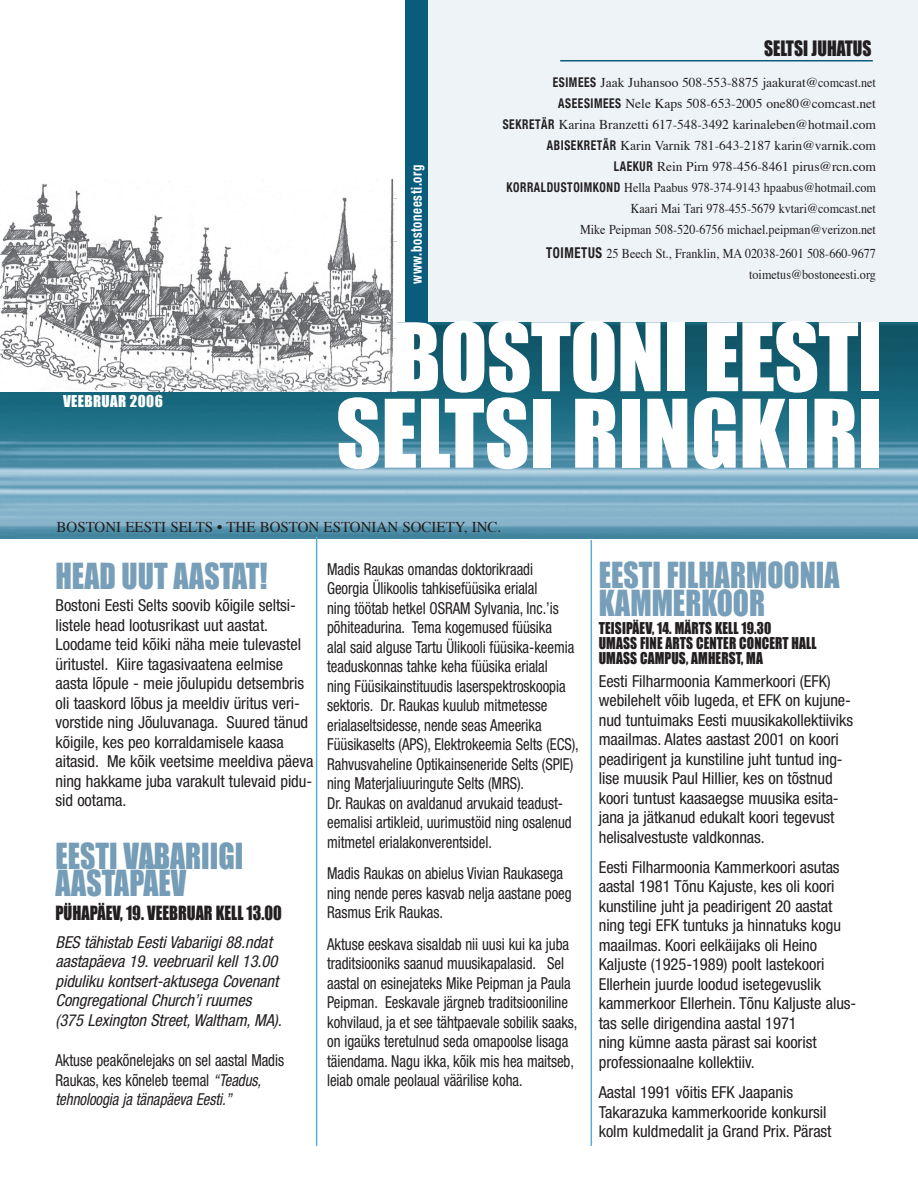
<style>
.page{position:relative;width:918px;height:1188px;background:#fff}
.page>*{position:absolute;margin:0;border:0;box-sizing:border-box;transform-origin:0 0}
.t1{font:87.15px/76.5px "Impact";letter-spacing:-.005em;color:#fff;text-align:right}
.t2{font:33px/28.5px "Impact";color:#789fb9;scale:.9 1}
.t3{font:33px/27px "Impact";color:#759db7;scale:.9 1}
.t4{font:19.5px "Impact";color:#231f20;scale:.9 1}
.t5{font:18px "Impact";color:#231f20;scale:.9 1}
.t6{font:condensed 16.5px/19.5px "Helvetica Neue";letter-spacing:-.005em;color:#231f20}
.t7{font:condensed 16.5px/19.5px "Helvetica Neue";letter-spacing:-.005em;color:#231f20;scale:.9 1}
.t8{font:italic condensed 16.5px/19.5px "Helvetica Neue";letter-spacing:-.005em;color:#231f20}
.t9{font:15px/15px "Impact";letter-spacing:.01em;color:#231f20;scale:.9 1}
.t10{font:15px "Times";color:#231f20}
.t11{font:700 condensed 15px "Helvetica Neue";letter-spacing:.05em;color:#fff;scale:.85 1}
.t12{font:15px "Impact";letter-spacing:.025em;color:#fff}
.t13{font:13.5px/21px "Times";color:#231f20;text-align:right}
.t14{font:13.5px/21px "Times";color:#231f20;text-align:right;scale:.9 1}
.s1{font-family:"Helvetica Neue";font-weight:700;font-stretch:condensed}
.s2{font-family:"Helvetica Neue";font-weight:700;font-stretch:condensed;font-size:15px}
.s3{font-style:italic}
</style>
<div class="page">
<div style="left:427px;top:0;width:491px;height:322px;background:#eef3f7"></div>
<img style="left:0;top:322px;width:918px;height:216px">
<hr style="left:591px;top:540px;width:1px;height:606px;background:#5fadd0">
<hr style="left:316px;top:537px;width:1px;height:609px;background:#5fadd0">
<hr style="left:560px;top:60px;width:313px;height:1px;background:#0a5c7d">
<img style="left:0;top:179px;width:396px;height:212px">
<div style="left:405px;top:1px;width:23px;height:323px;background:#0a5c7d"></div>
<p class="t12" style="left:63px;top:392px;width:101px">VEEBRUAR 2006</p>
<p class="t4" style="left:764px;top:36px;width:121px">SELTSI JUHATUS</p>
<p class="t13" style="left:503px;top:71px;width:375px"><span class="s1">ESIMEES</span> Jaak Juhansoo 508-553-8875 jaakurat@comcast.net <span class="s1">ASEESIMEES</span> Nele Kaps 508-653-2005 one80@comcast.net<br><span class="s1">SEKRETÄR</span> Karina Branzetti 617-548-3492 karinaleben@hotmail.com <span class="s1">ABISEKRETÄR</span> Karin Varnik 781-643-2187 karin@varnik.com<br><span class="s1">LAEKUR</span> Rein Pirn 978-456-8461 pirus@rcn.com <span class="s1">KORRALDUSTOIMKOND</span> Hella Paabus 978-374-9143 hpaabus@hotmail.com Kaari Mai Tari 978-455-5679 kvtari@comcast.net<br>Mike Peipman 508-520-6756 michael.peipman@verizon.net</p>
<p class="t14" style="left:546px;top:242px;width:368px"><span class="s2">TOIMETUS</span> 25 Beech St., Franklin, MA 02038-2601 508-660-9677 toimetus@bostoneesti.org</p>
<p class="t11" style="left:407px;top:284px;width:142px;rotate:-90deg">www.bostoneesti.org</p>
<h1 class="t1" style="left:336px;top:318px;width:548px">BOSTONI EESTI<br>SELTSI RINGKIRI</h1>
<p class="t10" style="left:57px;top:513px;width:446px">BOSTONI EESTI SELTS • THE BOSTON ESTONIAN SOCIETY, INC.</p>
<h2 class="t2" style="left:56px;top:562px;width:237px">HEAD UUT AASTAT!</h2>
<p class="t6" style="left:56px;top:596px;width:260px">Bostoni Eesti Selts soovib kõigile seltsi&shy;listele head lootusrikast uut aastat.<br>Loodame teid kõiki näha meie tulevastel üritustel. Kiire tagasivaatena eelmise aasta lõpule - meie jõulupidu detsembris oli taaskord lõbus ja meeldiv üritus veri&shy;vorstide ning Jõuluvanaga. Suured tänud kõigile, kes peo korraldamisele kaasa aitasid. Me kõik veetsime meeldiva päeva ning hakkame juba varakult tulevaid pidu&shy;sid ootama.</p>
<h2 class="t3" style="left:56px;top:843px;width:210px">EESTI VABARIIGI<br>AASTAPÄEV</h2>
<p class="t5" style="left:56px;top:902px;width:253px">PÜHAPÄEV, 19. VEEBRUAR KELL 13.00</p>
<p class="t8" style="left:56px;top:932px;width:228px">BES tähistab Eesti Vabariigi 88.ndat aastapäeva 19. veebruaril kell 13.00 piduliku kontsert-aktusega Covenant Congregational Church’i ruumes (375 Lexington Street, Waltham, MA).</p>
<p class="t7" style="left:56px;top:1050px;width:256px">Aktuse peakõnelejaks on sel aastal Madis<br>Raukas, kes kõneleb teemal <span class="s3">“Teadus, tehnoloogia ja tänapäeva Eesti.”</span></p>
<p class="t7" style="left:327px;top:559px;width:281px">Madis Raukas omandas doktorikraadi Georgia Ülikoolis tahkisefüüsika erialal<br>ning töötab hetkel OSRAM Sylvania, Inc.’is põhiteadurina. Tema kogemused füüsika<br>alal said alguse Tartu Ülikooli füüsika-keemia teaduskonnas tahke keha füüsika erialal<br>ning Füüsikainstituudis laserspektroskoopia sektoris. Dr. Raukas kuulub mitmetesse erialaseltsidesse, nende seas Ameerika Füüsikaselts (APS), Elektrokeemia Selts (ECS), Rahvusvaheline Optikainseneride Selts (SPIE) ning Materjaliuuringute Selts (MRS).<br>Dr. Raukas on avaldanud arvukaid teadust&shy;eemalisi artikleid, uurimustöid ning osalenud mitmetel erialakonverentsidel.</p>
<p class="t7" style="left:327px;top:864px;width:273px">Madis Raukas on abielus Vivian Raukasega ning nende peres kasvab nelja aastane poeg<br>Rasmus Erik Raukas.</p>
<p class="t7" style="left:327px;top:934px;width:280px">Aktuse eeskava sisaldab nii uusi kui ka juba traditsiooniks saanud muusikapalasid. Sel aastal on esinejateks Mike Peipman ja Paula Peipman. Eeskavale järgneb traditsiooniline kohvilaud, ja et see tähtpaevale sobilik saaks, on igaüks teretulnud seda omapoolse lisaga täiendama. Nagu ikka, kõik mis hea maitseb, leiab omale peolaual väärilise koha.</p>
<h2 class="t2" style="left:599px;top:560px;width:269px">EESTI FILHARMOONIA<br>KAMMERKOOR</h2>
<p class="t9" style="left:599px;top:621px;width:244px">TEISIPÄEV, 14. MÄRTS KELL 19.30<br>UMASS FINE ARTS CENTER CONCERT HALL<br>UMASS CAMPUS, AMHERST, MA</p>
<p class="t6" style="left:599px;top:671px;width:256px">Eesti Filharmoonia Kammerkoori (EFK) webilehelt võib lugeda, et EFK on kujune&shy;nud tuntuimaks Eesti muusikakollektiiviks maailmas. Alates aastast 2001 on koori peadirigent ja kunstiline juht tuntud ing&shy;lise muusik Paul Hillier, kes on tõstnud koori tuntust kaasaegse muusika esita&shy;jana ja jätkanud edukalt koori tegevust helisalvestuste valdkonnas.</p>
<p class="t6" style="left:599px;top:857px;width:259px">Eesti Filharmoonia Kammerkoori asutas aastal 1981 Tõnu Kajuste, kes oli koori kunstiline juht ja peadirigent 20 aastat ning tegi EFK tuntuks ja hinnatuks kogu maailmas. Koori eelkäijaks oli Heino Kaljuste (1925-1989) poolt lastekoori Ellerhein juurde loodud isetegevuslik kammerkoor Ellerhein. Tõnu Kaljuste alus&shy;tas selle dirigendina aastal 1971<br>ning kümne aasta pärast sai koorist professionaalne kollektiiv.</p>
<p class="t6" style="left:599px;top:1082px;width:234px">Aastal 1991 võitis EFK Jaapanis<br>Takarazuka kammerkooride konkursil kolm kuldmedalit ja Grand Prix. Pärast</p>
</div>
